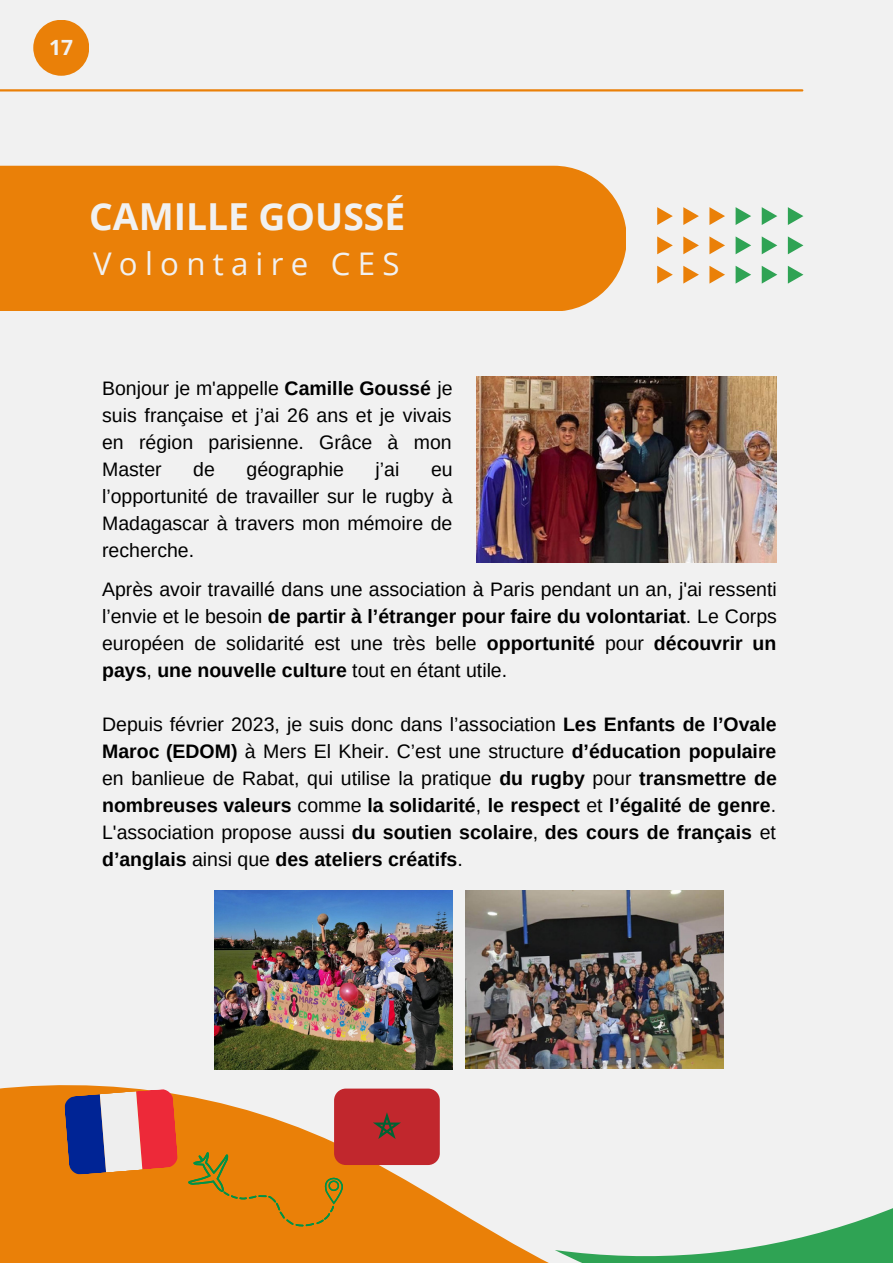
<style>
.page{position:relative;width:893px;height:1264px;background:#fff}
.page>*{position:absolute;margin:0;border:0;box-sizing:border-box;transform-origin:0 0}
.t1{font:700 37.2px "Open Sans";color:#f1f1f1}
.t2{font:31.2px "Open Sans";letter-spacing:.23em;color:#f1f1f1}
.t3{font:700 21px "Open Sans";color:#f1f1f1}
.t4{font:19.5px/27px "Arimo";color:#000;text-align:justify}
.t5{font:700 19.5px/27px "Arimo";color:#000;text-align:justify}
.s1{font-weight:700}
.s2{font-weight:400}
</style>
<div class="page">
<div style="left:0;top:0;width:892px;height:1262px;background:#f1f1f1"></div>
<hr style="left:0;top:89px;width:802px;height:2px;background:#ea8008">
<svg style="left:0;top:1069px;width:547px;height:193px;fill:#ea8008"></svg>
<svg style="left:555px;top:1208px;width:337px;height:54px"></svg>
<svg style="left:787px;top:207px;width:16px;height:18px"></svg>
<svg style="left:787px;top:236px;width:16px;height:18px"></svg>
<svg style="left:787px;top:266px;width:16px;height:17px"></svg>
<svg style="left:761px;top:207px;width:16px;height:18px"></svg>
<svg style="left:761px;top:236px;width:16px;height:18px"></svg>
<svg style="left:761px;top:266px;width:16px;height:17px"></svg>
<svg style="left:735px;top:207px;width:16px;height:18px"></svg>
<svg style="left:735px;top:236px;width:16px;height:18px"></svg>
<svg style="left:735px;top:266px;width:16px;height:17px"></svg>
<svg style="left:657px;top:207px;width:68px;height:76px"></svg>
<div style="left:0;top:166px;width:626px;height:145px;background:#ea8008"></div>
<img style="left:465px;top:890px;width:258px;height:178px">
<img style="left:214px;top:890px;width:238px;height:179px">
<img style="left:476px;top:377px;width:300px;height:185px">
<div style="left:33px;top:20px;width:56px;height:56px;background:#ea8008;border-radius:50%"></div>
<svg style="left:64px;top:1088px;width:115px;height:87px"></svg>
<svg style="left:188px;top:1152px;width:155px;height:74px;background:#d9810c"></svg>
<div style="left:334px;top:1088px;width:106px;height:76px;background:#c1272d;border-radius:12px"></div>
<svg style="left:373px;top:1112px;width:28px;height:26px"></svg>
<p class="t3" style="left:49px;top:32px;width:25px">02</p>
<p class="t3" style="left:49px;top:32px;width:25px">17</p>
<p class="t1" style="left:89px;top:190px;width:317px">CAMILLE GOUSSÉ</p>
<p class="t2" style="left:93px;top:242px;width:308px">Volontaire CES</p>
<p class="t4" style="left:102px;top:375px;width:352px">Bonjour je m'appelle <span class="s1">Camille Goussé</span> je suis française et j’ai 26 ans et je vivais en région parisienne. Grâce à mon Master</p>
<p class="t4" style="left:193px;top:456px;width:23px">de</p>
<p class="t4" style="left:246px;top:456px;width:99px">géographie</p>
<p class="t4" style="left:375px;top:456px;width:25px">j’ai</p>
<p class="t4" style="left:102px;top:456px;width:352px;text-indent:329px">eu l’opportunité de travailler sur le rugby à Madagascar à travers mon mémoire de recherche.</p>
<p class="t4" style="left:102px;top:576px;width:676px">Après avoir travaillé dans une association à Paris pendant un an, j'ai ressenti l’envie et le besoin <span class="s1">de partir à l’étranger pour faire du volontariat</span>. Le Corps européen de solidarité est une très belle <span class="s1">opportunité</span> pour <span class="s1">découvrir un pays</span>, <span class="s1">une nouvelle culture</span> tout en étant utile.</p>
<p class="t5" style="left:102px;top:710px;width:676px"><span class="s2">Depuis février 2023, je suis donc dans l’association</span> Les Enfants de l’Ovale Maroc (EDOM) <span class="s2">à Mers El Kheir. C’est une structure</span> d’éducation populaire <span class="s2">en banlieue de Rabat, qui utilise la pratique</span> du rugby <span class="s2">pour</span> transmettre de nombreuses valeurs <span class="s2">comme</span> la solidarité<span class="s2">,</span> le respect <span class="s2">et</span> l’égalité de genre<span class="s2">.<br>L'association propose aussi</span> du soutien scolaire<span class="s2">,</span> des cours de français <span class="s2">et </span>d’anglais <span class="s2">ainsi que</span> des ateliers créatifs<span class="s2">.</span></p>
</div>
